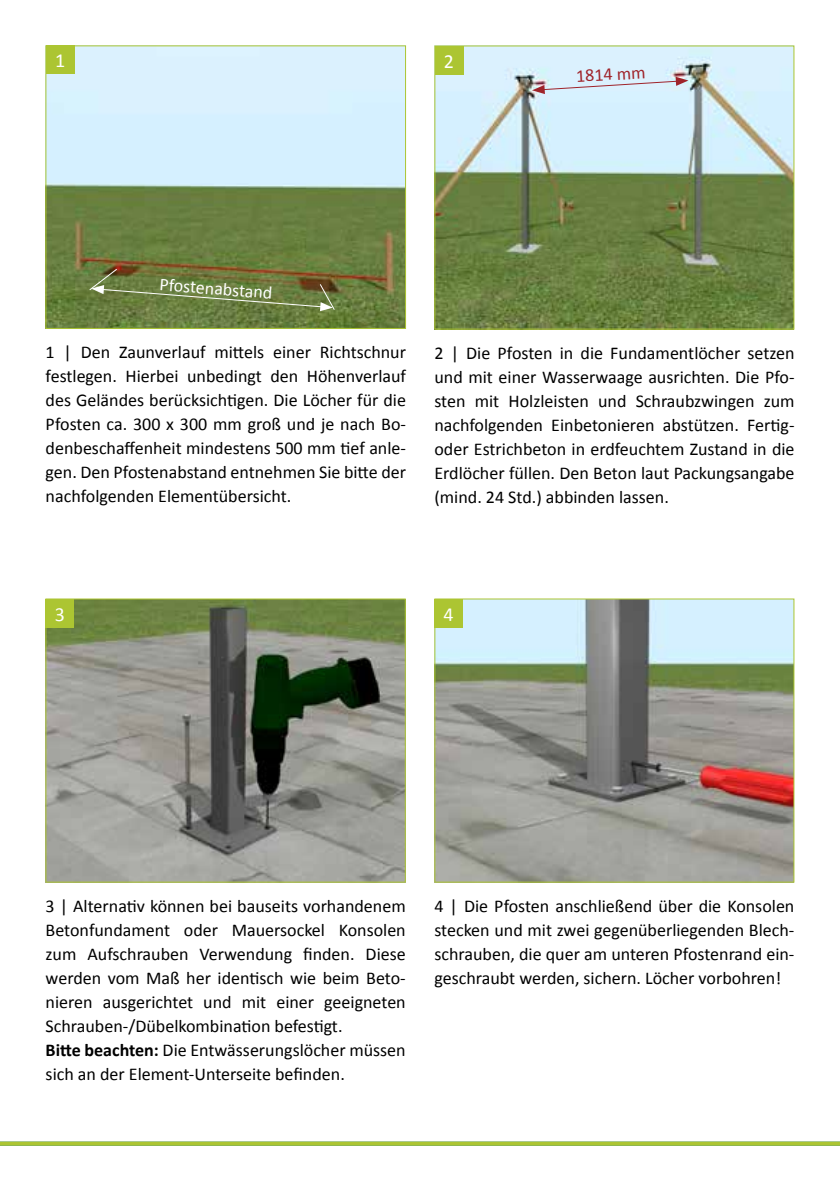
<style>
.page{position:relative;width:840px;height:1191px;background:#fff}
.page>*{position:absolute;margin:0;border:0;box-sizing:border-box;transform-origin:0 0}
.t1{font:20px "Calibri";color:#fff}
.t2{font:18px/24px "Calibri";color:#000;text-align:justify}
.t3{font:18px "Calibri";color:#fff}
.t4{font:18px "Calibri";color:#9f232a}
.s1{font-weight:700}
</style>
<div class="page">
<svg style="left:0;top:1141px;width:839px;height:4px;background:#abc649"></svg>
<img style="left:436px;top:47px;width:356px;height:280px">
<div style="left:434px;top:45px;width:360px;height:284px;border:1px solid #acc532"></div>
<img style="left:47px;top:47px;width:357px;height:280px">
<div style="left:45px;top:45px;width:361px;height:284px;border:1px solid #acc532"></div>
<div style="left:46px;top:45px;width:28px;height:29px;background:#acc532"></div>
<div style="left:434px;top:46px;width:29px;height:28px;background:#acc532"></div>
<img style="left:47px;top:600px;width:356px;height:280px">
<div style="left:45px;top:598px;width:360px;height:284px;border:1px solid #acc532"></div>
<div style="left:46px;top:599px;width:28px;height:28px;background:#acc532"></div>
<svg style="left:88px;top:268px;width:247px;height:43px;background:#717c43"></svg>
<svg style="left:531px;top:77px;width:157px;height:17px;background:#d3dae5"></svg>
<img style="left:436px;top:600px;width:356px;height:280px">
<div style="left:434px;top:598px;width:360px;height:284px;border:1px solid #acc532"></div>
<div style="left:434px;top:599px;width:28px;height:28px;background:#acc532"></div>
<p class="t1" style="left:55px;top:48px;width:12px">1</p>
<p class="t1" style="left:443px;top:48px;width:12px">2</p>
<p class="t3" style="left:160px;top:273px;width:115px;rotate:4deg">Pfostenabstand</p>
<p class="t4" style="left:575px;top:64px;width:71px;rotate:-3deg">1814 mm</p>
<p class="t2" style="left:46px;top:340px;width:362px">1 | Den Zaunverlauf mittels einer Richtschnur festlegen. Hierbei unbedingt den Höhenverlauf des Geländes berücksichtigen. Die Löcher für die Pfosten ca. 300 x 300 mm groß und je nach Bo&shy;denbeschaffenheit mindestens 500 mm tief anle&shy;gen. Den Pfostenabstand entnehmen Sie bitte der nachfolgenden Elementübersicht.</p>
<p class="t2" style="left:434px;top:341px;width:361px">2 | Die Pfosten in die Fundamentlöcher setzen und mit einer Wasserwaage ausrichten. Die Pfo&shy;sten mit Holzleisten und Schraubzwingen zum nachfolgenden Einbetonieren abstützen. Fertig&shy;oder Estrichbeton in erdfeuchtem Zustand in die Erdlöcher füllen. Den Beton laut Packungsangabe (mind. 24 Std.) abbinden lassen.</p>
<p class="t1" style="left:55px;top:601px;width:12px">3</p>
<p class="t1" style="left:443px;top:601px;width:12px">4</p>
<p class="t2" style="left:46px;top:894px;width:361px;text-align:left">3 | Alternativ können bei bauseits vorhandenem Betonfundament oder Mauersockel Konsolen zum Aufschrauben Verwendung finden. Diese werden vom Maß her identisch wie beim Beto&shy;nieren ausgerichtet und mit einer geeigneten Schrauben-/Dübelkombination befestigt.<br><span class="s1">Bitte beachten:</span> Die Entwässerungslöcher müssen sich an der Element-Unterseite befinden.</p>
<p class="t2" style="left:434px;top:894px;width:361px">4 | Die Pfosten anschließend über die Konsolen stecken und mit zwei gegenüberliegenden Blech&shy;schrauben, die quer am unteren Pfostenrand ein&shy;geschraubt werden, sichern. Löcher vorbohren!</p>
</div>
